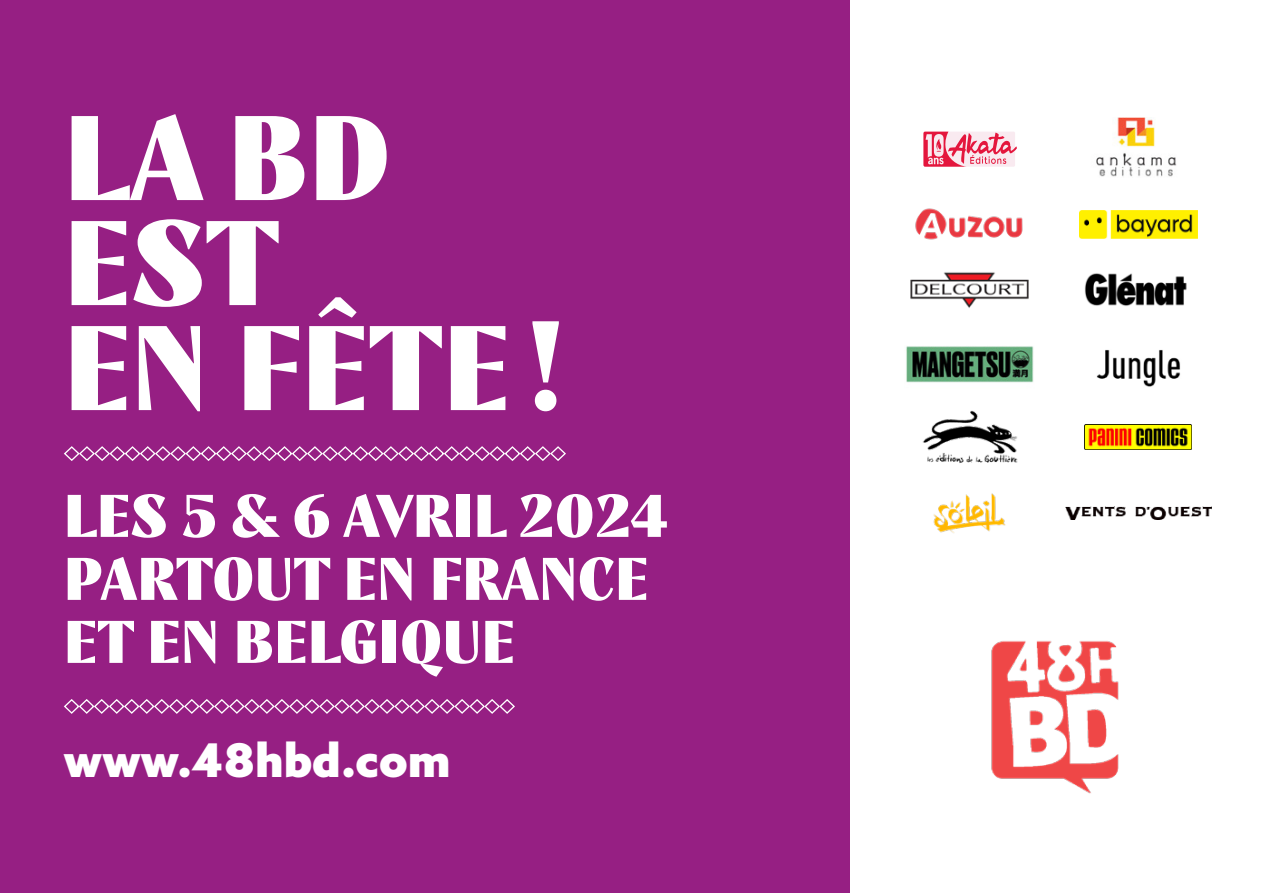
<style>
.page{position:relative;width:1263px;height:893px;background:#fff}
.page>*{position:absolute;margin:0;border:0;box-sizing:border-box;transform-origin:0 0}
.t1{font:900 120px/105px "TT Nooks Script";color:#fff}
.t2{font:900 60px/63px "TT Nooks Script";color:#fff}
.t3{font:900 46.5px "Azo Sans";color:#fff}
</style>
<div class="page">
<div style="left:0;top:0;width:849px;height:893px;background:#961f83"></div>
<img style="left:991px;top:641px;width:128px;height:153px">
<svg style="left:64px;top:446px;width:502px;height:15px"></svg>
<svg style="left:64px;top:699px;width:451px;height:15px"></svg>
<img style="left:915px;top:208px;width:108px;height:32px">
<img style="left:1079px;top:210px;width:118px;height:28px">
<img style="left:910px;top:272px;width:119px;height:36px">
<img style="left:1085px;top:273px;width:102px;height:33px">
<img style="left:906px;top:346px;width:128px;height:37px">
<img style="left:1096px;top:350px;width:85px;height:37px">
<img style="left:1085px;top:425px;width:106px;height:25px">
<img style="left:922px;top:410px;width:96px;height:53px">
<svg style="left:923px;top:132px;width:94px;height:35px;background:#f19bad"></svg>
<img style="left:1096px;top:117px;width:81px;height:60px">
<img style="left:933px;top:493px;width:73px;height:40px">
<img style="left:1065px;top:506px;width:146px;height:14px">
<h1 class="t1" style="left:64px;top:108px;width:504px">LA BD<br>EST<br>EN FÊTE!</h1>
<p class="t2" style="left:64px;top:486px;width:605px">LES 5 &amp; 6 AVRIL 2024<br>PARTOUT EN FRANCE<br>ET EN BELGIQUE</p>
<p class="t3" style="left:64px;top:729px;width:388px">www.48hbd.com</p>
</div>
